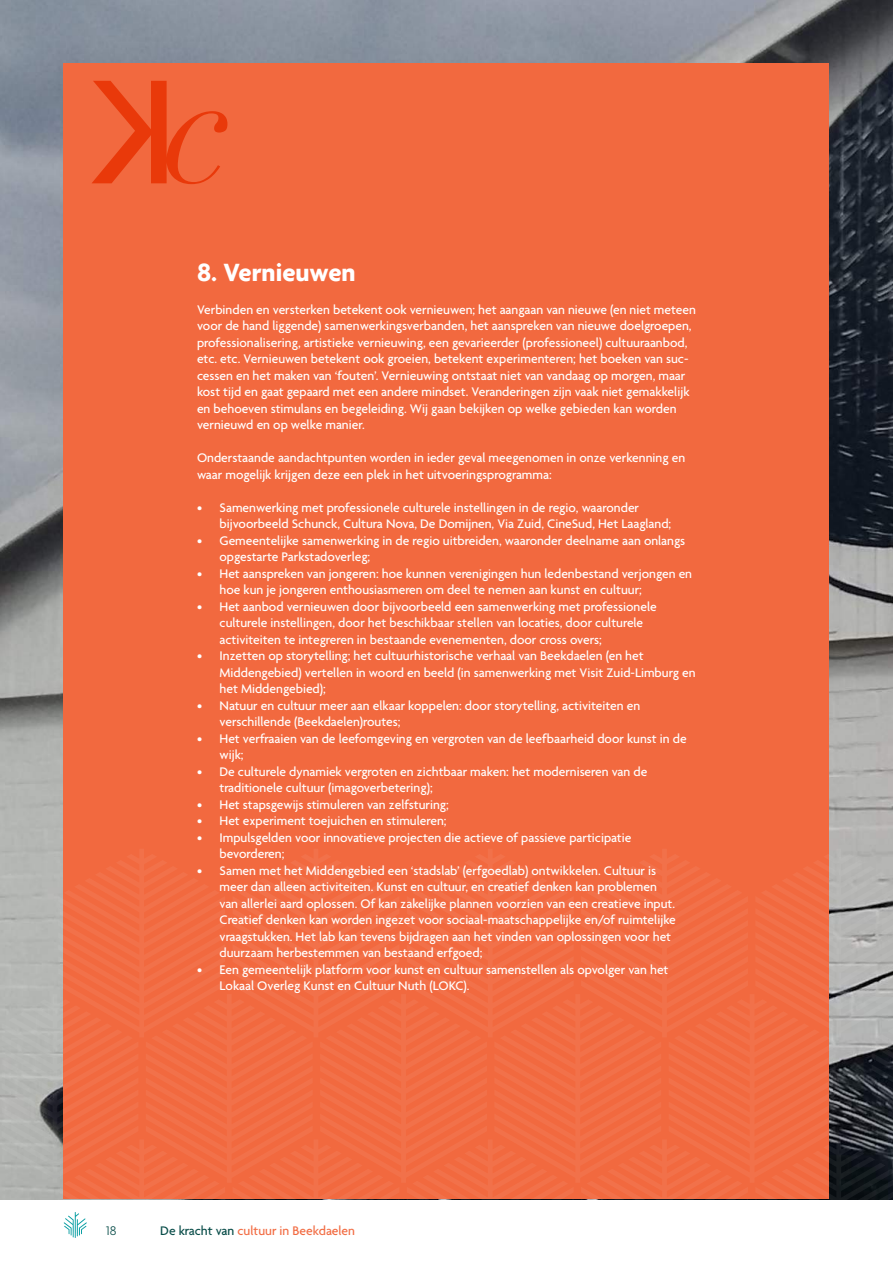
<style>
.page{position:relative;width:893px;height:1263px;background:#fff}
.page>*{position:absolute;margin:0;border:0;box-sizing:border-box;transform-origin:0 0}
.t1{font:700 27px "Agenda";color:#fff}
.t2{font:500 13.5px/16.5px "Agenda";color:#fff}
.t3{font:500 13.5px "Agenda";color:#f2693f}
.t4{font:300 13.5px "Agenda";color:#054a46}
.s1{color:#054a46}
</style>
<div class="page">
<img style="left:0;top:0;width:893px;height:1199px">
<div style="left:64px;top:64px;width:765px;height:1135px;background:#f2693f"></div>
<svg style="left:2px;top:849px;width:891px;height:389px"></svg>
<svg style="left:92px;top:81px;width:135px;height:103px"></svg>
<h1 class="t1" style="left:197px;top:257px;width:160px">8. Vernieuwen</h1>
<p class="t2" style="left:197px;top:302px;width:500px">Verbinden en versterken betekent ook vernieuwen; het aangaan van nieuwe (en niet meteen voor de hand liggende) samenwerkingsverbanden, het aanspreken van nieuwe doelgroepen, professionalisering, artistieke vernieuwing, een gevarieerder (professioneel) cultuuraanbod, etc. etc. Vernieuwen betekent ook groeien, betekent experimenteren; het boeken van suc&shy;cessen en het maken van ‘fouten’. Vernieuwing ontstaat niet van vandaag op morgen, maar kost tijd en gaat gepaard met een andere mindset. Veranderingen zijn vaak niet gemakkelijk en behoeven stimulans en begeleiding. Wij gaan bekijken op welke gebieden kan worden vernieuwd en op welke manier.</p>
<p class="t2" style="left:197px;top:450px;width:490px">Onderstaande aandachtpunten worden in ieder geval meegenomen in onze verkenning en waar mogelijk krijgen deze een plek in het uitvoeringsprogramma:</p>
<p class="t2" style="left:220px;top:500px;width:453px;text-indent:-22px">• Samenwerking met professionele culturele instellingen in de regio, waaronder bijvoorbeeld Schunck, Cultura Nova, De Domijnen, Via Zuid, CineSud, Het Laagland;</p>
<p class="t2" style="left:220px;top:533px;width:467px;text-indent:-22px">• Gemeentelijke samenwerking in de regio uitbreiden, waaronder deelname aan onlangs opgestarte Parkstadoverleg;</p>
<p class="t2" style="left:220px;top:566px;width:474px;text-indent:-22px">• Het aanspreken van jongeren: hoe kunnen verenigingen hun ledenbestand verjongen en hoe kun je jongeren enthousiasmeren om deel te nemen aan kunst en cultuur;</p>
<p class="t2" style="left:220px;top:599px;width:439px;text-indent:-22px">• Het aanbod vernieuwen door bijvoorbeeld een samenwerking met professionele culturele instellingen, door het beschikbaar stellen van locaties, door culturele activiteiten te integreren in bestaande evenementen, door cross overs;</p>
<p class="t2" style="left:220px;top:648px;width:477px;text-indent:-22px">• Inzetten op storytelling; het cultuurhistorische verhaal van Beekdaelen (en het<br>Middengebied) vertellen in woord en beeld (in samenwerking met Visit Zuid-Limburg en het Middengebied);</p>
<p class="t2" style="left:220px;top:698px;width:422px;text-indent:-22px">• Natuur en cultuur meer aan elkaar koppelen: door storytelling, activiteiten en verschillende (Beekdaelen)routes;</p>
<p class="t2" style="left:220px;top:731px;width:469px;text-indent:-22px">• Het verfraaien van de leefomgeving en vergroten van de leefbaarheid door kunst in de wijk;</p>
<p class="t2" style="left:220px;top:764px;width:429px;text-indent:-22px">• De culturele dynamiek vergroten en zichtbaar maken: het moderniseren van de traditionele cultuur (imagoverbetering);</p>
<p class="t2" style="left:197px;top:797px;width:253px">• Het stapsgewijs stimuleren van zelfsturing;</p>
<p class="t2" style="left:197px;top:813px;width:251px">• Het experiment toejuichen en stimuleren;</p>
<p class="t2" style="left:220px;top:830px;width:413px;text-indent:-22px">• Impulsgelden voor innovatieve projecten die actieve of passieve participatie bevorderen;</p>
<p class="t2" style="left:220px;top:863px;width:458px;text-indent:-22px">• Samen met het Middengebied een ‘stadslab’ (erfgoedlab) ontwikkelen. Cultuur is meer dan alleen activiteiten. Kunst en cultuur, en creatief denken kan problemen van allerlei aard oplossen. Of kan zakelijke plannen voorzien van een creatieve input.<br>Creatief denken kan worden ingezet voor sociaal-maatschappelijke en/of ruimtelijke vraagstukken. Het lab kan tevens bijdragen aan het vinden van oplossingen voor het duurzaam herbestemmen van bestaand erfgoed;</p>
<p class="t2" style="left:220px;top:962px;width:450px;text-indent:-22px">• Een gemeentelijk platform voor kunst en cultuur samenstellen als opvolger van het<br>Lokaal Overleg Kunst en Cultuur Nuth (LOKC).</p>
<p class="t4" style="left:106px;top:1223px;width:12px">18</p>
<p class="t3" style="left:160px;top:1223px;width:196px"><span class="s1">De kracht van</span> cultuur in Beekdaelen</p>
</div>
